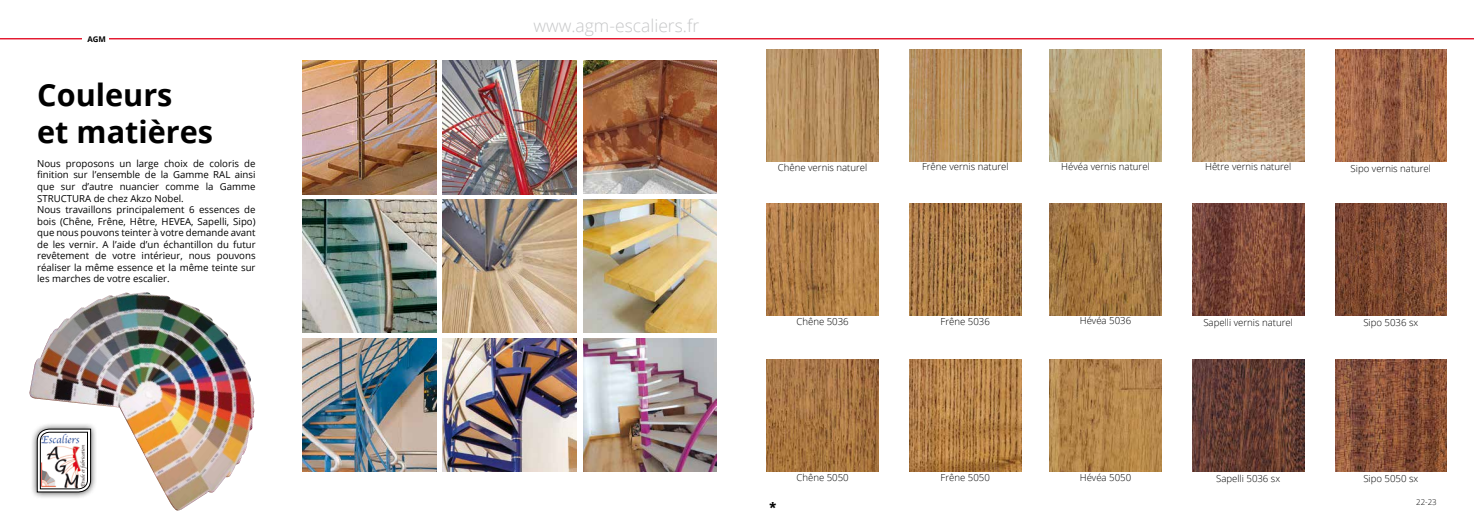
<style>
.page{position:relative;width:1474px;height:521px;background:#fff}
.page>*{position:absolute;margin:0;border:0;box-sizing:border-box;transform-origin:0 0}
.t1{font:700 30.62px/36.8px "Open Sans";color:#000}
.t2{font:300 17.5px "Open Sans";color:#c6c7c8}
.t3{font:700 15.75px "Frutiger";color:#000}
.t4{font:9.62px/11.5px "Open Sans";color:#000}
.t5{font:300 9.62px "Open Sans";color:#000}
.t6{font:300 7.88px "Open Sans";color:#000}
.t7{font:700 7.88px "Open Sans";color:#000}
</style>
<div class="page">
<hr style="left:0;top:38px;width:1473px;height:1px;background:#e2001a">
<div style="left:82px;top:33px;width:26px;height:13px;background:#fff"></div>
<img style="left:766px;top:203px;width:112px;height:112px">
<img style="left:1192px;top:360px;width:111px;height:111px">
<img style="left:1335px;top:203px;width:111px;height:112px">
<img style="left:1335px;top:360px;width:111px;height:111px">
<img style="left:1335px;top:50px;width:111px;height:111px">
<img style="left:909px;top:50px;width:112px;height:111px">
<img style="left:1049px;top:203px;width:112px;height:112px">
<img style="left:1192px;top:50px;width:111px;height:111px">
<img style="left:766px;top:360px;width:112px;height:111px">
<img style="left:766px;top:50px;width:112px;height:111px">
<img style="left:1192px;top:203px;width:111px;height:112px">
<img style="left:1049px;top:50px;width:112px;height:111px">
<img style="left:909px;top:203px;width:112px;height:112px">
<img style="left:909px;top:360px;width:112px;height:111px">
<img style="left:1049px;top:360px;width:112px;height:111px">
<img style="left:29px;top:292px;width:226px;height:219px">
<img style="left:302px;top:61px;width:134px;height:133px">
<img style="left:443px;top:61px;width:133px;height:133px">
<img style="left:584px;top:61px;width:133px;height:133px">
<img style="left:302px;top:199px;width:134px;height:134px">
<img style="left:443px;top:199px;width:133px;height:133px">
<img style="left:584px;top:199px;width:133px;height:134px">
<img style="left:302px;top:338px;width:134px;height:134px">
<img style="left:443px;top:338px;width:133px;height:134px">
<img style="left:584px;top:338px;width:133px;height:134px">
<div style="left:30px;top:422px;width:67px;height:77px;background:#000;opacity:.75"></div>
<svg style="left:37px;top:429px;width:54px;height:63px"></svg>
<p class="t7" style="left:87px;top:34px;width:20px">AGM</p>
<h1 class="t1" style="left:37px;top:75px;width:177px">Couleurs<br>et matières</h1>
<p class="t4" style="left:37px;top:157px;width:220px">Nous proposons un large choix de coloris de finition sur l’ensemble de la Gamme RAL ainsi que sur d’autre nuancier comme la Gamme STRUCTURA de chez Akzo Nobel.<br>Nous travaillons principalement 6 essences de bois (Chêne, Frêne, Hêtre, HEVEA, Sapelli, Sipo) que nous pouvons teinter à votre demande avant de les vernir. A l’aide d’un échantillon du futur revêtement de votre intérieur, nous pouvons réaliser la même essence et la même teinte sur les marches de votre escalier.</p>
<h2 class="t2" style="left:533px;top:14px;width:167px">www.agm-escaliers.fr</h2>
<p class="t5" style="left:777px;top:161px;width:91px">Chêne vernis naturel</p>
<p class="t5" style="left:922px;top:160px;width:88px">Frêne vernis naturel</p>
<p class="t5" style="left:1350px;top:162px;width:82px">Sipo vernis naturel</p>
<p class="t5" style="left:1061px;top:160px;width:90px">Hévéa vernis naturel</p>
<p class="t5" style="left:1205px;top:160px;width:88px">Hêtre vernis naturel</p>
<p class="t5" style="left:796px;top:315px;width:54px">Chêne 5036</p>
<p class="t5" style="left:940px;top:315px;width:51px">Frêne 5036</p>
<p class="t5" style="left:1079px;top:314px;width:53px">Hévéa 5036</p>
<p class="t5" style="left:1203px;top:315px;width:91px">Sapelli vernis naturel</p>
<p class="t5" style="left:1363px;top:315px;width:57px">Sipo 5036 sx</p>
<h3 class="t3" style="left:768px;top:498px;width:10px">*</h3>
<p class="t5" style="left:796px;top:471px;width:54px">Chêne 5050</p>
<p class="t5" style="left:940px;top:471px;width:51px">Frêne 5050</p>
<p class="t5" style="left:1079px;top:470px;width:53px">Hévéa 5050</p>
<p class="t5" style="left:1216px;top:472px;width:66px">Sapelli 5036 sx</p>
<p class="t5" style="left:1363px;top:472px;width:57px">Sipo 5050 sx</p>
<p class="t6" style="left:1416px;top:497px;width:22px">22-23</p>
</div>
